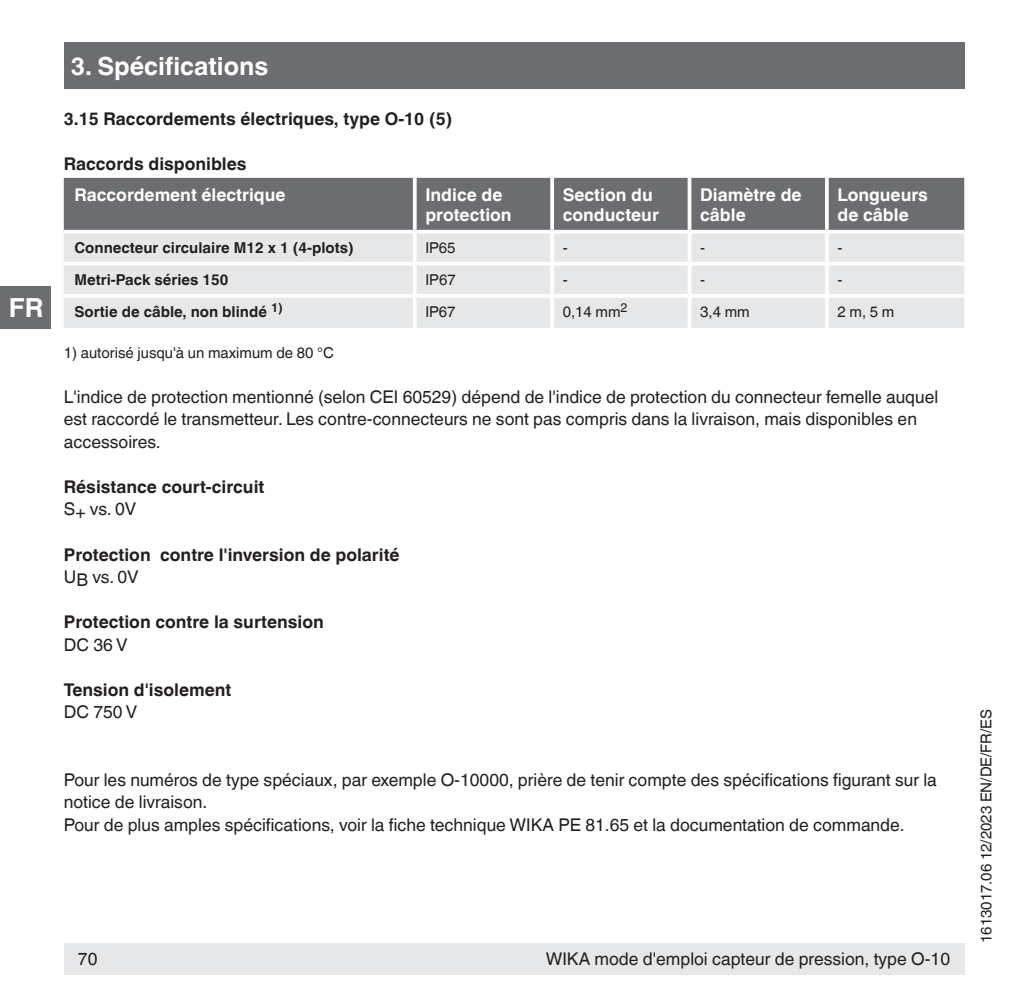
<style>
.page{position:relative;width:1021px;height:1007px;background:#fff}
.page>*{position:absolute;margin:0;border:0;box-sizing:border-box;transform-origin:0 0}
.t1{font:700 26.25px "Helvetica World";color:#fff}
.t2{font:700 25px "Helvetica World";color:#fff}
.t3{font:17.5px/22.5px "Helvetica World";color:#231f20}
.t4{font:700 17.5px "Helvetica World";color:#231f20}
.t5{font:700 17.5px/20px "Helvetica World";color:#fff}
.t6{font:15px "Helvetica World";color:#231f20}
.t7{font:700 15px "Helvetica World";color:#231f20}
</style>
<div class="page">
<div style="left:64px;top:943px;width:900px;height:31px;background:#e6e7e9"></div>
<div style="left:64px;top:43px;width:900px;height:46px;background:#6c6d70"></div>
<div style="left:0;top:286px;width:50px;height:42px;background:#6c6d70"></div>
<div style="left:64px;top:178px;width:900px;height:52px;background:#6c6d70"></div>
<div style="left:64px;top:233px;width:900px;height:95px;background:#e6e7e9"></div>
<hr style="left:413px;top:178px;width:3px;height:52px;background:#fff">
<svg style="left:550px;top:178px;width:4px;height:52px"></svg>
<svg style="left:687px;top:178px;width:4px;height:52px"></svg>
<hr style="left:825px;top:178px;width:3px;height:52px;background:#fff">
<hr style="left:413px;top:233px;width:3px;height:29px;background:#fff">
<hr style="left:550px;top:233px;width:4px;height:29px;background:#fff">
<svg style="left:687px;top:233px;width:4px;height:29px"></svg>
<hr style="left:825px;top:233px;width:3px;height:29px;background:#fff">
<hr style="left:64px;top:262px;width:351px;height:3px;background:#fff">
<hr style="left:415px;top:262px;width:137px;height:3px;background:#fff">
<hr style="left:413px;top:265px;width:3px;height:29px;background:#fff">
<hr style="left:552px;top:262px;width:137px;height:3px;background:#fff">
<hr style="left:550px;top:265px;width:4px;height:29px;background:#fff">
<hr style="left:689px;top:262px;width:137px;height:3px;background:#fff">
<svg style="left:687px;top:265px;width:4px;height:29px"></svg>
<hr style="left:826px;top:262px;width:138px;height:3px;background:#fff">
<hr style="left:825px;top:265px;width:3px;height:29px;background:#fff">
<hr style="left:64px;top:294px;width:351px;height:3px;background:#fff">
<hr style="left:415px;top:294px;width:137px;height:3px;background:#fff">
<hr style="left:413px;top:297px;width:3px;height:31px;background:#fff">
<hr style="left:552px;top:294px;width:137px;height:3px;background:#fff">
<hr style="left:550px;top:297px;width:4px;height:31px;background:#fff">
<hr style="left:689px;top:294px;width:137px;height:3px;background:#fff">
<svg style="left:687px;top:297px;width:4px;height:31px"></svg>
<hr style="left:826px;top:294px;width:138px;height:3px;background:#fff">
<hr style="left:825px;top:297px;width:3px;height:31px;background:#fff">
<h1 class="t1" style="left:9px;top:292px;width:36px">FR</h1>
<h2 class="t2" style="left:71px;top:51px;width:199px">3. Spécifications</h2>
<p class="t4" style="left:64px;top:109px;width:390px">3.15 Raccordements électriques, type O-10 (5)</p>
<p class="t4" style="left:64px;top:154px;width:184px">Raccords disponibles</p>
<p class="t5" style="left:74px;top:185px;width:213px">Raccordement électrique</p>
<p class="t5" style="left:425px;top:185px;width:88px">Indice de protection</p>
<p class="t5" style="left:563px;top:185px;width:98px">Section du conducteur</p>
<p class="t5" style="left:700px;top:185px;width:103px">Diamètre de câble</p>
<p class="t5" style="left:837px;top:185px;width:92px">Longueurs de câble</p>
<p class="t7" style="left:74px;top:239px;width:281px">Connecteur circulaire M12 x 1 (4-plots)</p>
<p class="t6" style="left:425px;top:239px;width:32px">IP65</p>
<p class="t6" style="left:563px;top:239px;width:6px">-</p>
<p class="t6" style="left:700px;top:239px;width:6px">-</p>
<p class="t6" style="left:837px;top:239px;width:6px">-</p>
<p class="t7" style="left:74px;top:271px;width:155px">Metri-Pack séries 150</p>
<p class="t6" style="left:425px;top:271px;width:32px">IP67</p>
<p class="t6" style="left:563px;top:271px;width:6px">-</p>
<p class="t6" style="left:700px;top:271px;width:6px">-</p>
<p class="t6" style="left:837px;top:271px;width:6px">-</p>
<p class="t7" style="left:74px;top:303px;width:210px">Sortie de câble, non blindé <sup>1)</sup></p>
<p class="t6" style="left:425px;top:303px;width:32px">IP67</p>
<p class="t6" style="left:563px;top:303px;width:66px">0,14 mm<sup>2</sup></p>
<p class="t6" style="left:700px;top:303px;width:51px">3,4 mm</p>
<p class="t6" style="left:837px;top:303px;width:58px">2 m, 5 m</p>
<p class="t6" style="left:64px;top:344px;width:272px">1) autorisé jusqu'à un maximum de 80 °C</p>
<p class="t3" style="left:64px;top:385px;width:876px">L'indice de protection mentionné (selon CEI 60529) dépend de l'indice de protection du connecteur femelle auquel est raccordé le transmetteur. Les contre-connecteurs ne sont pas compris dans la livraison, mais disponibles en accessoires.</p>
<p class="t4" style="left:64px;top:476px;width:202px">Résistance court-circuit</p>
<p class="t3" style="left:64px;top:498px;width:74px">S+ vs. 0V</p>
<p class="t4" style="left:64px;top:544px;width:337px">Protection contre l'inversion de polarité</p>
<p class="t3" style="left:64px;top:565px;width:76px">UB vs. 0V</p>
<p class="t4" style="left:64px;top:611px;width:261px">Protection contre la surtension</p>
<p class="t3" style="left:64px;top:633px;width:65px">DC 36 V</p>
<p class="t4" style="left:64px;top:679px;width:169px">Tension d'isolement</p>
<p class="t3" style="left:64px;top:700px;width:75px">DC 750 V</p>
<p class="t3" style="left:64px;top:768px;width:874px">Pour les numéros de type spéciaux, par exemple O-10000, prière de tenir compte des spécifications figurant sur la notice de livraison.<br>Pour de plus amples spécifications, voir la fiche technique WIKA PE 81.65 et la documentation de commande.</p>
<p class="t3" style="left:78px;top:947px;width:21px">70</p>
<p class="t3" style="left:545px;top:947px;width:406px">WIKA mode d'emploi capteur de pression, type O-10</p>
<p class="t6" style="left:977px;top:943px;width:235px;rotate:-90deg">1613017.06 12/2023 EN/DE/FR/ES</p>
</div>
